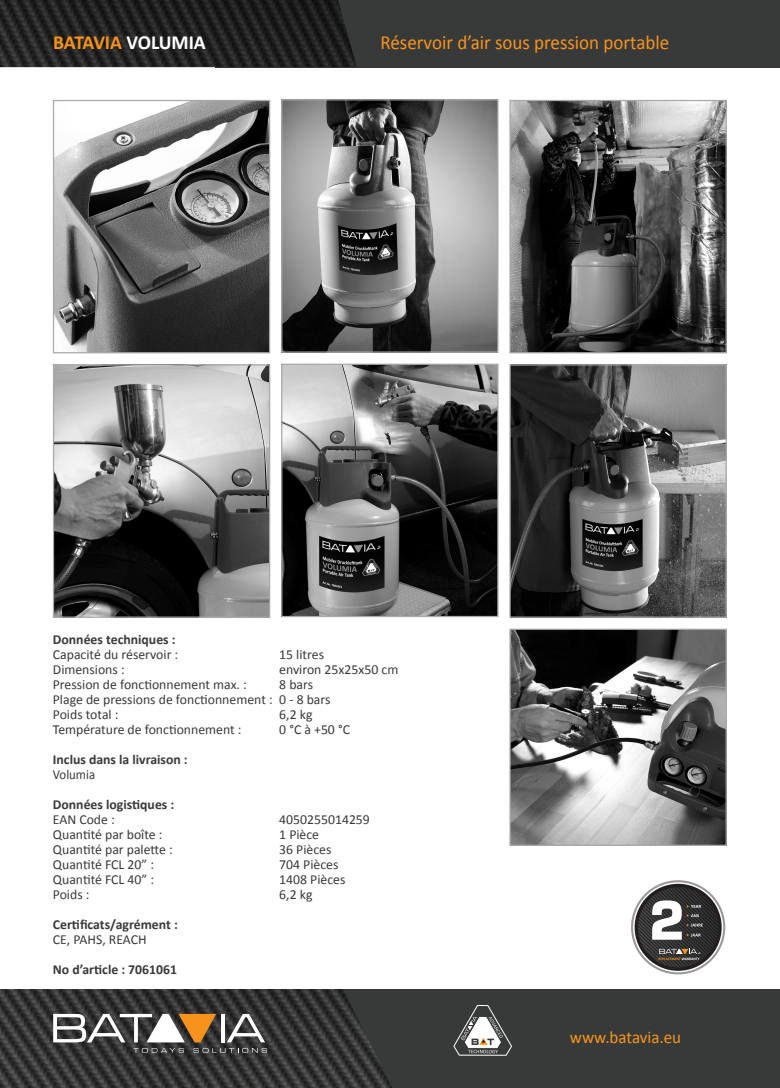
<style>
.page{position:relative;width:780px;height:1088px;background:#fff}
.page>*{position:absolute;margin:0;border:0;box-sizing:border-box;transform-origin:0 0}
.t1{font:20px "Calibri";color:#f7931d;scale:.95 1}
.t2{font:700 20px "Calibri";letter-spacing:-.005em;color:#f7931d}
.t3{font:17.5px "Calibri";color:#f7931d}
.t4{font:13.75px "Calibri";color:#383a39}
.t5{font:700 13.75px "Calibri";color:#383a39}
.t6{font:13.75px "Calibri";color:#383a39;scale:.93 1}
.s1{color:#fff}
</style>
<div class="page">
<div style="left:215px;top:0;width:565px;height:67px;background:#383a39"></div>
<img style="left:0;top:0;width:357px;height:67px">
<div style="left:215px;top:989px;width:565px;height:99px;background:#383a39"></div>
<img style="left:0;top:989px;width:392px;height:99px">
<svg style="left:453px;top:1005px;width:59px;height:51px"></svg>
<svg style="left:133px;top:1048px;width:51px;height:5px"></svg>
<svg style="left:193px;top:1048px;width:74px;height:5px"></svg>
<svg style="left:53px;top:1014px;width:163px;height:28px"></svg>
<hr style="left:221px;top:1014px;width:3px;height:28px;background:#fff">
<svg style="left:227px;top:1014px;width:38px;height:28px"></svg>
<svg style="left:631px;top:880px;width:94px;height:94px"></svg>
<svg style="left:633px;top:882px;width:90px;height:90px"></svg>
<div style="left:634px;top:884px;width:87px;height:87px;background:#231f20;border-radius:50%"></div>
<img style="left:638px;top:887px;width:80px;height:80px;border-radius:40px">
<svg style="left:652px;top:900px;width:51px;height:40px"></svg>
<svg style="left:658px;top:949px;width:42px;height:11px"></svg>
<img style="left:511px;top:366px;width:213px;height:250px">
<div style="left:509px;top:364px;width:217px;height:254px;border:1px solid #a8a9ad"></div>
<img style="left:55px;top:102px;width:213px;height:249px">
<div style="left:53px;top:100px;width:217px;height:253px;border:1px solid #a8a9ad"></div>
<img style="left:55px;top:366px;width:213px;height:250px">
<div style="left:53px;top:364px;width:217px;height:254px;border:1px solid #a8a9ad"></div>
<img style="left:511px;top:102px;width:213px;height:249px">
<div style="left:509px;top:100px;width:217px;height:253px;border:1px solid #a8a9ad"></div>
<img style="left:511px;top:631px;width:213px;height:213px">
<div style="left:509px;top:629px;width:217px;height:217px;border:1px solid #a8a9ad"></div>
<img style="left:283px;top:101px;width:213px;height:250px">
<div style="left:281px;top:99px;width:217px;height:254px;border:1px solid #a8a9ad"></div>
<img style="left:283px;top:366px;width:213px;height:249px">
<div style="left:281px;top:364px;width:217px;height:253px;border:1px solid #a8a9ad"></div>
<p class="t2" style="left:53px;top:30px;width:154px">BATAVIA <span class="s1">VOLUMIA</span></p>
<p class="t1" style="left:380px;top:30px;width:305px">Réservoir d’air sous pression portable</p>
<p class="t5" style="left:53px;top:631px;width:124px">Données techniques :</p>
<p class="t4" style="left:53px;top:646px;width:127px">Capacité du réservoir :</p>
<p class="t4" style="left:279px;top:646px;width:46px">15 litres</p>
<p class="t4" style="left:53px;top:661px;width:73px">Dimensions :</p>
<p class="t4" style="left:279px;top:661px;width:120px">environ 25x25x50 cm</p>
<p class="t4" style="left:53px;top:676px;width:195px">Pression de fonctionnement max. :</p>
<p class="t4" style="left:279px;top:676px;width:35px">8 bars</p>
<p class="t4" style="left:53px;top:691px;width:279px">Plage de pressions de fonctionnement : 0 - 8 bars</p>
<p class="t4" style="left:53px;top:706px;width:67px">Poids total :</p>
<p class="t4" style="left:279px;top:706px;width:35px">6,2 kg</p>
<p class="t4" style="left:53px;top:721px;width:190px">Température de fonctionnement :</p>
<p class="t4" style="left:279px;top:721px;width:72px">0 °C à +50 °C</p>
<p class="t5" style="left:53px;top:751px;width:136px">Inclus dans la livraison :</p>
<p class="t6" style="left:53px;top:766px;width:47px">Volumia</p>
<p class="t5" style="left:53px;top:796px;width:123px">Données logistiques :</p>
<p class="t4" style="left:53px;top:811px;width:63px">EAN Code :</p>
<p class="t4" style="left:279px;top:811px;width:92px">4050255014259</p>
<p class="t4" style="left:53px;top:826px;width:111px">Quantité par boîte :</p>
<p class="t4" style="left:279px;top:826px;width:41px">1 Pièce</p>
<p class="t4" style="left:53px;top:841px;width:121px">Quantité par palette :</p>
<p class="t4" style="left:279px;top:841px;width:54px">36 Pièces</p>
<p class="t4" style="left:53px;top:856px;width:103px">Quantité FCL 20” :</p>
<p class="t4" style="left:279px;top:856px;width:61px">704 Pièces</p>
<p class="t4" style="left:53px;top:871px;width:103px">Quantité FCL 40” :</p>
<p class="t4" style="left:279px;top:871px;width:68px">1408 Pièces</p>
<p class="t4" style="left:53px;top:886px;width:38px">Poids :</p>
<p class="t4" style="left:279px;top:886px;width:35px">6,2 kg</p>
<p class="t5" style="left:53px;top:916px;width:126px">Certificats/agrément :</p>
<p class="t4" style="left:53px;top:931px;width:95px">CE, PAHS, REACH</p>
<p class="t5" style="left:53px;top:961px;width:126px">No d’article : 7061061</p>
<p class="t3" style="left:570px;top:1026px;width:113px">www.batavia.eu</p>
</div>
